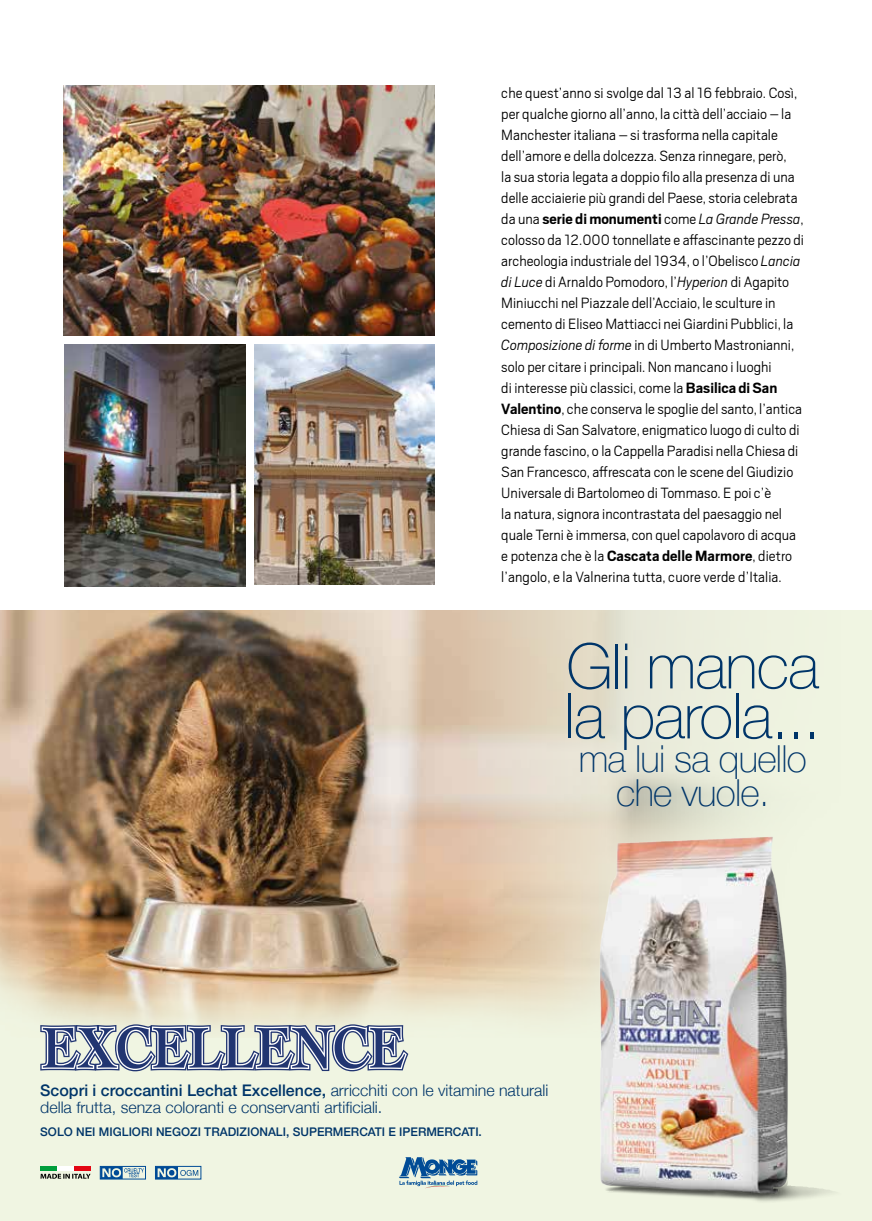
<style>
.page{position:relative;width:872px;height:1221px;background:#fff}
.page>*{position:absolute;margin:0;border:0;box-sizing:border-box;transform-origin:0 0}
.t1{font:100 62.7px/49.9px "Helvetica Neue";letter-spacing:-.02em;color:#003569}
.t2{font:100 37.2px/33.8px "Helvetica Neue";letter-spacing:-.02em;color:#003569;text-align:center}
.t3{font:300 16.5px/21px "Scout";color:#000}
.t4{font:300 15.9px/17.7px "Helvetica Neue";color:#003569}
.t5{font:500 11.85px "Helvetica Neue";color:#003569}
.s1{font-weight:700}
.s2{font-style:italic}
.s3{font-weight:500}
</style>
<div class="page">
<div style="left:0;top:610px;width:872px;height:610px;background:#f0f5e2"></div>
<img style="left:0;top:610px;width:744px;height:410px">
<svg style="left:399px;top:1157px;width:78px;height:31px"></svg>
<div style="left:100px;top:1165px;width:46px;height:14px;border:1px solid #004b96"></div>
<svg style="left:100px;top:1166px;width:44px;height:12px"></svg>
<div style="left:155px;top:1165px;width:46px;height:14px;border:1px solid #004b96"></div>
<svg style="left:155px;top:1166px;width:43px;height:12px"></svg>
<div style="left:40px;top:1166px;width:17px;height:5px;background:#009e3c"></div>
<div style="left:57px;top:1166px;width:17px;height:5px;background:#fff"></div>
<div style="left:74px;top:1166px;width:17px;height:5px;background:#e30613"></div>
<svg style="left:40px;top:1173px;width:51px;height:5px"></svg>
<svg style="left:40px;top:1020px;width:368px;height:51px"></svg>
<img style="left:598px;top:836px;width:235px;height:366px">
<img style="left:64px;top:85px;width:371px;height:251px">
<img style="left:64px;top:344px;width:182px;height:242px">
<img style="left:254px;top:344px;width:181px;height:241px">
<p class="t3" style="left:501px;top:82px;width:304px">che quest’anno si svolge dal 13 al 16 febbraio. Così, per qualche giorno all’anno, la città dell’acciaio – la Manchester italiana – si trasforma nella capitale dell’amore e della dolcezza. Senza rinnegare, però,<br>la sua storia legata a doppio filo alla presenza di una delle acciaierie più grandi del Paese, storia celebrata da una <span class="s1">serie di monumenti</span> come <span class="s2">La Grande Pressa</span>, colosso da 12.000 tonnellate e affascinante pezzo di archeologia industriale del 1934, o l’Obelisco <span class="s2">Lancia di Luce</span> di Arnaldo Pomodoro, l’<span class="s2">Hyperion</span> di Agapito Miniucchi nel Piazzale dell’Acciaio, le sculture in cemento di Eliseo Mattiacci nei Giardini Pubblici, la <span class="s2">Composizione di forme</span> in di Umberto Mastronianni, solo per citare i principali. Non mancano i luoghi<br>di interesse più classici, come la <span class="s1">Basilica di San Valentino</span>, che conserva le spoglie del santo, l’antica Chiesa di San Salvatore, enigmatico luogo di culto di grande fascino, o la Cappella Paradisi nella Chiesa di San Francesco, affrescata con le scene del Giudizio Universale di Bartolomeo di Tommaso. E poi c’è<br>la natura, signora incontrastata del paesaggio nel quale Terni è immersa, con quel capolavoro di acqua e potenza che è la <span class="s1">Cascata delle Marmore</span>, dietro l’angolo, e la Valnerina tutta, cuore verde d’Italia.</p>
<h1 class="t1" style="left:564px;top:639px;width:258px">Gli manca la parola...</h1>
<h2 class="t2" style="left:579px;top:741px;width:230px">ma lui sa quello che vuole.</h2>
<p class="t4" style="left:40px;top:1080px;width:510px"><span class="s3">Scopri i croccantini Lechat Excellence,</span> arricchiti con le vitamine naturali della frutta, senza coloranti e conservanti artificiali.</p>
<p class="t5" style="left:40px;top:1122px;width:443px">SOLO NEI MIGLIORI NEGOZI TRADIZIONALI, SUPERMERCATI E IPERMERCATI.</p>
</div>
